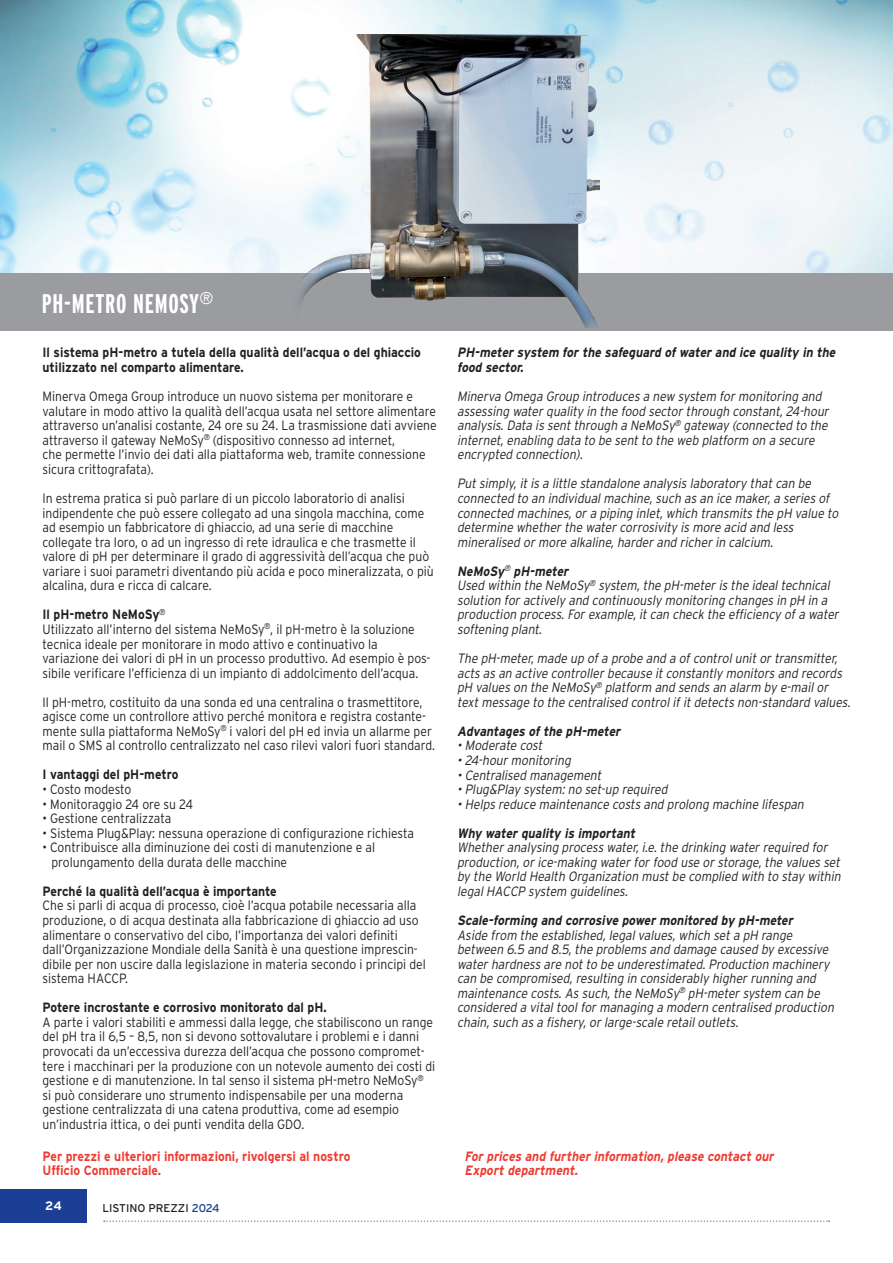
<style>
.page{position:relative;width:893px;height:1263px;background:#fff}
.page>*{position:absolute;margin:0;border:0;box-sizing:border-box;transform-origin:0 0}
.t1{font:700 extra-condensed 27px "Interstate";letter-spacing:.03em;color:#fff}
.t2{font:300 13.5px/14.5px "Interstate";color:#231f20;scale:.9 1}
.t3{font:italic 300 13.5px/14.5px "Interstate";color:#231f20;scale:.9 1}
.t4{font:700 13.5px/14.5px "Interstate";color:#231f20;scale:.9 1}
.t5{font:italic 700 13.5px/14.5px "Interstate";color:#231f20;scale:.9 1}
.t6{font:700 13.5px/14.2px "Interstate";color:#ee3b32;scale:.9 1}
.t7{font:italic 700 13.5px/14.2px "Interstate";color:#ee3b32;scale:.9 1}
.t8{font:700 12.15px "Interstate";color:#fff}
.t9{font:11.25px "Interstate";color:#231f20}
.s1{font-weight:700}
.s2{color:#1b3f94}
</style>
<div class="page">
<div style="left:0;top:1189px;width:86px;height:33px;background:#1b3f94"></div>
<svg style="left:104px;top:1220px;width:725px;height:2px"></svg>
<img style="left:0;top:0;width:893px;height:273px">
<div style="left:0;top:273px;width:893px;height:57px;background:#9a9ca0"></div>
<img style="left:292px;top:34px;width:308px;height:294px">
<h1 class="t1" style="left:42px;top:288px;width:172px">PH-METRO NEMOSY<sup>®</sup></h1>
<p class="t4" style="left:43px;top:345px;width:422px">Il sistema pH-metro a tutela della qualità dell’acqua o del ghiaccio utilizzato nel comparto alimentare.</p>
<p class="t2" style="left:43px;top:389px;width:439px">Minerva Omega Group introduce un nuovo sistema per monitorare e valutare in modo attivo la qualità dell’acqua usata nel settore alimentare attraverso un’analisi costante, 24 ore su 24. La trasmissione dati avviene attraverso il gateway NeMoSy<sup>®</sup> (dispositivo connesso ad internet,<br>che permette l’invio dei dati alla piattaforma web, tramite connessione sicura crittografata).</p>
<p class="t2" style="left:43px;top:491px;width:436px">In estrema pratica si può parlare di un piccolo laboratorio di analisi indipendente che può essere collegato ad una singola macchina, come ad esempio un fabbricatore di ghiaccio, ad una serie di macchine collegate tra loro, o ad un ingresso di rete idraulica e che trasmette il valore di pH per determinare il grado di aggressività dell’acqua che può variare i suoi parametri diventando più acida e poco mineralizzata, o più alcalina, dura e ricca di calcare.</p>
<p class="t2" style="left:43px;top:607px;width:433px"><span class="s1">Il pH-metro NeMoSy</span><sup>®<br></sup>Utilizzato all’interno del sistema NeMoSy<sup>®</sup>, il pH-metro è la soluzione tecnica ideale per monitorare in modo attivo e continuativo la variazione dei valori di pH in un processo produttivo. Ad esempio è pos&shy;sibile verificare l’efficienza di un impianto di addolcimento dell’acqua.</p>
<p class="t2" style="left:43px;top:694px;width:438px">Il pH-metro, costituito da una sonda ed una centralina o trasmettitore, agisce come un controllore attivo perché monitora e registra costante&shy;mente sulla piattaforma NeMoSy<sup>®</sup> i valori del pH ed invia un allarme per mail o SMS al controllo centralizzato nel caso rilevi valori fuori standard.</p>
<p class="t4" style="left:43px;top:767px;width:153px">I vantaggi del pH-metro</p>
<p class="t2" style="left:43px;top:782px;width:100px">• Costo modesto</p>
<p class="t2" style="left:43px;top:796px;width:169px">• Monitoraggio 24 ore su 24</p>
<p class="t2" style="left:43px;top:811px;width:145px">• Gestione centralizzata</p>
<p class="t2" style="left:43px;top:825px;width:414px">• Sistema Plug&amp;Play: nessuna operazione di configurazione richiesta</p>
<p class="t2" style="left:52px;top:840px;width:361px;text-indent:-9px">• Contribuisce alla diminuzione dei costi di manutenzione e al prolungamento della durata delle macchine</p>
<p class="t4" style="left:43px;top:884px;width:262px">Perché la qualità dell’acqua è importante</p>
<p class="t2" style="left:43px;top:898px;width:427px">Che si parli di acqua di processo, cioè l’acqua potabile necessaria alla produzione, o di acqua destinata alla fabbricazione di ghiaccio ad uso alimentare o conservativo del cibo, l’importanza dei valori definiti dall’Organizzazione Mondiale della Sanità è una questione imprescin&shy;dibile per non uscire dalla legislazione in materia secondo i principi del sistema HACCP.</p>
<p class="t4" style="left:43px;top:1000px;width:317px">Potere incrostante e corrosivo monitorato dal pH.</p>
<p class="t2" style="left:43px;top:1015px;width:438px">A parte i valori stabiliti e ammessi dalla legge, che stabiliscono un range del pH tra il 6,5 – 8,5, non si devono sottovalutare i problemi e i danni provocati da un’eccessiva durezza dell’acqua che possono compromet&shy;tere i macchinari per la produzione con un notevole aumento dei costi di gestione e di manutenzione. In tal senso il sistema pH-metro NeMoSy<sup>® </sup>si può considerare uno strumento indispensabile per una moderna gestione centralizzata di una catena produttiva, come ad esempio un’industria ittica, o dei punti vendita della GDO.</p>
<p class="t5" style="left:457px;top:345px;width:425px">PH-meter system for the safeguard of water and ice quality in the food sector.</p>
<p class="t3" style="left:457px;top:389px;width:417px">Minerva Omega Group introduces a new system for monitoring and assessing water quality in the food sector through constant,24-hour analysis.Data is sentthrough a NeMoSy<sup>®</sup> gateway (connected to the internet,enabling data to be sentto the web platform on a secure encrypted connection).</p>
<p class="t3" style="left:457px;top:476px;width:428px">Putsimply,itis a little standalone analysis laboratory thatcan be connected to an individualmachine,such as an ice maker,a series of connected machines,or a piping inlet,which transmits the pH value to determine whether the water corrosivity is more acid and less mineralised or more alkaline,harder and richer in calcium.</p>
<p class="t3" style="left:457px;top:564px;width:429px"><span class="s1">NeMoSy</span><sup>®</sup> <span class="s1">pH-meter<br></span>Used within the NeMoSy<sup>®</sup> system,the pH-meter is the idealtechnical solution for actively and continuously monitoring changes in pH in a production process.For example,itcan check the efficiency ofa water softening plant.</p>
<p class="t3" style="left:457px;top:651px;width:441px">The pH-meter,made up ofa probe and a ofcontrolunitor transmitter, acts as an active controller because itconstantly monitors and records pH values on the NeMoSy<sup>®</sup> platform and sends an alarm by e-mailor textmessage to the centralised controlifitdetects non-standard values.</p>
<p class="t5" style="left:457px;top:724px;width:186px">Advantages of the pH-meter</p>
<p class="t3" style="left:457px;top:738px;width:99px">•Moderate cost</p>
<p class="t3" style="left:457px;top:753px;width:131px">•24-hour monitoring</p>
<p class="t3" style="left:457px;top:767px;width:165px">•Centralised management</p>
<p class="t3" style="left:457px;top:782px;width:238px">•Plug&amp;Play system:no set-up required</p>
<p class="t3" style="left:457px;top:796px;width:390px">•Helps reduce maintenance costs and prolong machine lifespan</p>
<p class="t5" style="left:457px;top:825px;width:202px">Why water quality is important</p>
<p class="t3" style="left:457px;top:840px;width:431px">Whether analysing process water,i.e.the drinking water required for production,or ice-making water for food use or storage,the values set by the World Health Organization mustbe complied with to stay within legalHACCP system guidelines.</p>
<p class="t5" style="left:457px;top:913px;width:378px">Scale-forming and corrosive power monitored by pH-meter</p>
<p class="t3" style="left:457px;top:927px;width:423px">Aside from the established,legalvalues,which seta pH range between 6.5 and 8.5,the problems and damage caused by excessive water hardness are notto be underestimated.Production machinery can be compromised,resulting in considerably higher running and maintenance costs.As such,the NeMoSy<sup>®</sup> pH-meter system can be considered a vitaltoolfor managing a modern centralised production chain,such as a fishery,or large-scale retailoutlets.</p>
<p class="t6" style="left:43px;top:1149px;width:344px">Per prezzi e ulteriori informazioni, rivolgersi al nostro<br>Ufficio Commerciale.</p>
<p class="t7" style="left:465px;top:1149px;width:348px">For prices and further information, please contact our<br>Export department.</p>
<p class="t8" style="left:45px;top:1199px;width:18px">24</p>
<p class="t9" style="left:102px;top:1202px;width:119px">LISTINO PREZZI <span class="s2">2024</span></p>
</div>
